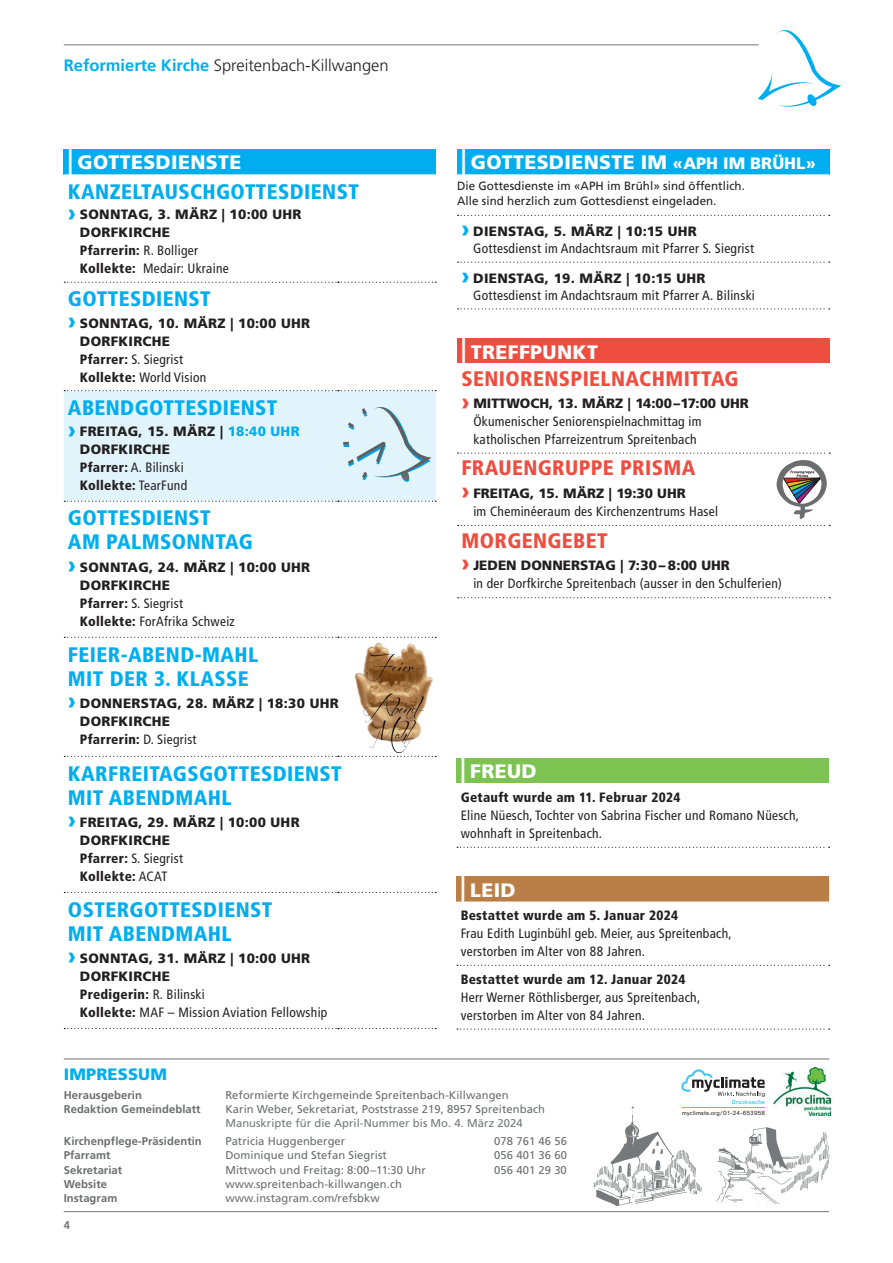
<style>
.page{position:relative;width:893px;height:1263px;background:#fff}
.page>*{position:absolute;margin:0;border:0;box-sizing:border-box;transform-origin:0 0}
.t1{font:900 condensed 21px/24px "Frutiger";letter-spacing:.02em;color:#00aeef}
.t2{font:900 condensed 21px "Frutiger";letter-spacing:.02em;color:#ef4d3f}
.t3{font:900 19.5px "Frutiger";letter-spacing:.02em;color:#fff}
.t4{font:300 16.5px "Frutiger";color:#231f20}
.t5{font:900 16.5px "Frutiger";letter-spacing:.01em;color:#00aeef}
.t6{font:condensed 13.5px/18px "Frutiger";letter-spacing:.02em;color:#231f20}
.t7{font:900 13.5px/18px "Frutiger";letter-spacing:.02em;color:#231f20}
.t8{font:900 condensed 13.5px "Frutiger";letter-spacing:.02em;color:#231f20}
.t9{font:12px/15px "Frutiger";letter-spacing:.005em;color:#231f20;scale:.96 1}
.t10{font:11.25px "Frutiger";letter-spacing:.005em;color:#6c6d70}
.t11{font:700 11.25px "Frutiger";letter-spacing:.005em;color:#6c6d70}
.t12{font:11.25px "Frutiger";letter-spacing:.005em;color:#76787b}
.t13{font:700 11.25px "Frutiger";color:#76787b}
.t14{font:6px "ae 305 a+Theinhardt";letter-spacing:.025em;color:#231f20}
.t15{font:500 6px "f 265 c 4+Theinhardt";letter-spacing:.03em;color:#40c7f4}
.s1{font-weight:700;color:#00aeef}
.s2{font-size:27px}
.s3{font-size:24px;color:#00aeef}
.s4{font-stretch:condensed}
.s5{font-weight:400;font-stretch:condensed}
.s6{color:#00aeef}
.s7{font-weight:900;font-stretch:normal;font-size:24px;color:#00aeef}
.s8{font-weight:900;font-stretch:normal}
.s9{font-weight:900}
.s10{font-size:16.5px}
.s11{font-weight:900;font-stretch:normal;font-size:24px;color:#ef4d3f}
</style>
<div class="page">
<hr style="left:64px;top:45px;width:695px;height:1px;background:#76787b">
<hr style="left:64px;top:1211px;width:765px;height:1px;background:#76787b">
<hr style="left:64px;top:1059px;width:765px;height:1px;background:#6c6d70">
<svg style="left:758px;top:30px;width:83px;height:77px"></svg>
<img style="left:593px;top:1106px;width:109px;height:101px">
<img style="left:716px;top:1127px;width:114px;height:76px">
<hr style="left:682px;top:1107px;width:83px;height:1px;background:#40c7f4">
<svg style="left:681px;top:1069px;width:84px;height:28px"></svg>
<img style="left:774px;top:1068px;width:56px;height:47px">
<div style="left:457px;top:338px;width:373px;height:26px;background:#ef4d3f"></div>
<svg style="left:458px;top:453px;width:372px;height:1px"></svg>
<svg style="left:458px;top:525px;width:372px;height:1px"></svg>
<svg style="left:458px;top:597px;width:372px;height:1px"></svg>
<div style="left:456px;top:876px;width:373px;height:25px;background:#ba7f46"></div>
<svg style="left:456px;top:901px;width:373px;height:128px"></svg>
<svg style="left:457px;top:965px;width:373px;height:1px"></svg>
<svg style="left:457px;top:1028px;width:373px;height:2px"></svg>
<div style="left:456px;top:758px;width:373px;height:25px;background:#7cc352"></div>
<svg style="left:457px;top:847px;width:373px;height:1px"></svg>
<svg style="left:776px;top:460px;width:51px;height:59px"></svg>
<div style="left:64px;top:149px;width:372px;height:25px;background:#00aeef"></div>
<svg style="left:64px;top:637px;width:372px;height:1px"></svg>
<svg style="left:64px;top:756px;width:372px;height:1px"></svg>
<svg style="left:64px;top:892px;width:372px;height:1px"></svg>
<svg style="left:64px;top:1028px;width:372px;height:1px"></svg>
<svg style="left:64px;top:282px;width:372px;height:1px"></svg>
<div style="left:64px;top:390px;width:372px;height:112px;background:#e1f4fc"></div>
<div style="left:457px;top:149px;width:372px;height:25px;background:#00aeef"></div>
<svg style="left:457px;top:174px;width:372px;height:135px"></svg>
<svg style="left:458px;top:215px;width:372px;height:1px"></svg>
<svg style="left:458px;top:262px;width:372px;height:1px"></svg>
<svg style="left:458px;top:308px;width:372px;height:1px"></svg>
<img style="left:355px;top:643px;width:78px;height:109px">
<p class="t4" style="left:64px;top:56px;width:326px"><span class="s1">Reformierte Kirche</span> Spreitenbach-Killwangen</p>
<h2 class="t3" style="left:68px;top:151px;width:175px"><span class="s2">|</span> GOTTESDIENSTE</h2>
<h1 class="t1" style="left:68px;top:179px;width:292px">KANZELTAUSCHGOTTESDIENST</h1>
<p class="t7" style="left:80px;top:206px;width:223px;text-indent:-12px"><span class="s3">›</span> SONNTAG, 3. MÄRZ | 10:00 UHR<br>DORFKIRCHE<br><span class="s4">Pfarrerin:</span> <span class="s5">R. Bolliger<br></span><span class="s4">Kollekte:</span> <span class="s5">Medair: Ukraine</span></p>
<h1 class="t1" style="left:68px;top:286px;width:144px">GOTTESDIENST</h1>
<p class="t7" style="left:80px;top:314px;width:232px;text-indent:-12px"><span class="s3">›</span> SONNTAG, 10. MÄRZ | 10:00 UHR<br>DORFKIRCHE<br><span class="s4">Pfarrer:</span> <span class="s5">S. Siegrist<br></span><span class="s4">Kollekte:</span> <span class="s5">World Vision</span></p>
<h1 class="t1" style="left:68px;top:396px;width:211px">ABENDGOTTESDIENST</h1>
<p class="t7" style="left:80px;top:422px;width:221px;text-indent:-12px"><span class="s3">›</span> FREITAG, 15. MÄRZ | <span class="s6">18:40 UHR<br></span>DORFKIRCHE<br><span class="s4">Pfarrer:</span> <span class="s5">A. Bilinski<br></span><span class="s4">Kollekte:</span> <span class="s5">TearFund</span></p>
<h1 class="t1" style="left:68px;top:506px;width:186px">GOTTESDIENST<br>AM PALMSONNTAG</h1>
<p class="t7" style="left:80px;top:558px;width:232px;text-indent:-12px"><span class="s3">›</span> SONNTAG, 24. MÄRZ | 10:00 UHR<br>DORFKIRCHE<br><span class="s4">Pfarrer:</span> <span class="s5">S. Siegrist<br></span><span class="s4">Kollekte:</span> <span class="s5">ForAfrika Schweiz</span></p>
<h1 class="t1" style="left:68px;top:642px;width:192px">FEIER-ABEND-MAHL<br>MIT DER 3. KLASSE</h1>
<p class="t7" style="left:80px;top:694px;width:260px;text-indent:-12px"><span class="s3">›</span> DONNERSTAG, 28. MÄRZ | 18:30 UHR<br>DORFKIRCHE<br><span class="s4">Pfarrerin:</span> <span class="s5">D. Siegrist</span></p>
<h1 class="t1" style="left:68px;top:761px;width:275px">KARFREITAGSGOTTESDIENST<br>MIT ABENDMAHL</h1>
<p class="t7" style="left:80px;top:813px;width:221px;text-indent:-12px"><span class="s3">›</span> FREITAG, 29. MÄRZ | 10:00 UHR<br>DORFKIRCHE<br><span class="s4">Pfarrer:</span> <span class="s5">S. Siegrist<br></span><span class="s4">Kollekte:</span> <span class="s5">ACAT</span></p>
<h1 class="t1" style="left:68px;top:897px;width:206px">OSTERGOTTESDIENST<br>MIT ABENDMAHL</h1>
<p class="t6" style="left:80px;top:949px;width:249px;text-indent:-12px"><span class="s7">›</span> <span class="s8">SONNTAG, 31. MÄRZ | 10:00 UHR<br>DORFKIRCHE<br></span><span class="s9">Predigerin:</span> R. Bilinski<br><span class="s9">Kollekte:</span> MAF – Mission Aviation Fellowship</p>
<h2 class="t3" style="left:461px;top:151px;width:356px"><span class="s2">|</span> GOTTESDIENSTE IM <span class="s10">«APH IM BRÜHL»</span></h2>
<p class="t9" style="left:457px;top:179px;width:301px">Die Gottesdienste im «APH im Brühl» sind öffentlich.<br>Alle sind herzlich zum Gottesdienst eingeladen.</p>
<p class="t6" style="left:473px;top:224px;width:282px;line-height:16.5px;text-indent:-12px"><span class="s7">›</span> <span class="s8">DIENSTAG, 5. MÄRZ | 10:15 UHR<br></span>Gottesdienst im Andachtsraum mit Pfarrer S. Siegrist</p>
<p class="t6" style="left:473px;top:270px;width:283px;line-height:16.5px;text-indent:-12px"><span class="s7">›</span> <span class="s8">DIENSTAG, 19. MÄRZ | 10:15 UHR<br></span>Gottesdienst im Andachtsraum mit Pfarrer A. Bilinski</p>
<h2 class="t3" style="left:461px;top:340px;width:138px"><span class="s2">|</span> TREFFPUNKT</h2>
<h1 class="t2" style="left:461px;top:366px;width:279px">SENIORENSPIELNACHMITTAG</h1>
<p class="t6" style="left:473px;top:395px;width:277px;text-indent:-12px"><span class="s11">›</span> <span class="s8">MITTWOCH, 13. MÄRZ | 14:00–17:00 UHR<br></span>Ökumenischer Seniorenspielnachmittag im katholischen Pfarreizentrum Spreitenbach</p>
<h1 class="t2" style="left:461px;top:455px;width:236px">FRAUENGRUPPE PRISMA</h1>
<p class="t6" style="left:473px;top:484px;width:246px;text-indent:-12px"><span class="s11">›</span> <span class="s8">FREITAG, 15. MÄRZ | 19:30 UHR<br></span>im Cheminéeraum des Kirchenzentrums Hasel</p>
<h1 class="t2" style="left:461px;top:528px;width:148px">MORGENGEBET</h1>
<p class="t6" style="left:473px;top:556px;width:310px;text-indent:-12px"><span class="s11">›</span> <span class="s8">JEDEN DONNERSTAG | 7:30– 8:00 UHR<br></span>in der Dorfkirche Spreitenbach (ausser in den Schulferien)</p>
<h2 class="t3" style="left:461px;top:760px;width:77px"><span class="s2">|</span> FREUD</h2>
<p class="t8" style="left:461px;top:789px;width:221px">Getauft wurde am 11. Februar 2024</p>
<p class="t6" style="left:461px;top:806px;width:340px">Eline Nüesch, Tochter von Sabrina Fischer und Romano Nüesch, wohnhaft in Spreitenbach.</p>
<h2 class="t3" style="left:461px;top:878px;width:56px"><span class="s2">|</span> LEID</h2>
<p class="t8" style="left:461px;top:907px;width:219px">Bestattet wurde am 5. Januar 2024</p>
<p class="t6" style="left:461px;top:924px;width:272px">Frau Edith Luginbühl geb. Meier, aus Spreitenbach, verstorben im Alter von 88 Jahren.</p>
<p class="t8" style="left:461px;top:971px;width:226px">Bestattet wurde am 12. Januar 2024</p>
<p class="t6" style="left:461px;top:988px;width:241px">Herr Werner Röthlisberger, aus Spreitenbach, verstorben im Alter von 84 Jahren.</p>
<p class="t5" style="left:64px;top:1065px;width:105px">IMPRESSUM</p>
<p class="t11" style="left:64px;top:1088px;width:80px">Herausgeberin</p>
<p class="t10" style="left:225px;top:1088px;width:285px">Reformierte Kirchgemeinde Spreitenbach-Killwangen</p>
<p class="t11" style="left:64px;top:1103px;width:138px">Redaktion Gemeindeblatt</p>
<p class="t10" style="left:225px;top:1103px;width:321px">Karin Weber, Sekretariat, Poststrasse 219, 8957 Spreitenbach</p>
<p class="t12" style="left:225px;top:1117px;width:299px">Manuskripte für die April-Nummer bis Mo. 4. März 2024</p>
<p class="t11" style="left:64px;top:1134px;width:140px">Kirchenpflege-Präsidentin</p>
<p class="t10" style="left:225px;top:1134px;width:121px">Patricia Huggenberger</p>
<p class="t10" style="left:494px;top:1134px;width:74px">078 761 46 56</p>
<p class="t11" style="left:64px;top:1149px;width:48px">Pfarramt</p>
<p class="t10" style="left:225px;top:1149px;width:163px">Dominique und Stefan Siegrist</p>
<p class="t10" style="left:494px;top:1149px;width:74px">056 401 36 60</p>
<p class="t11" style="left:64px;top:1163px;width:60px">Sekretariat</p>
<p class="t10" style="left:225px;top:1163px;width:202px">Mittwoch und Freitag: 8:00–11:30 Uhr</p>
<p class="t10" style="left:494px;top:1163px;width:74px">056 401 29 30</p>
<p class="t11" style="left:64px;top:1177px;width:45px">Website</p>
<p class="t10" style="left:225px;top:1177px;width:178px">www.spreitenbach-killwangen.ch</p>
<p class="t11" style="left:64px;top:1191px;width:55px">Instagram</p>
<p class="t10" style="left:225px;top:1191px;width:156px">www.instagram.com/refsbkw</p>
<p class="t13" style="left:64px;top:1218px;width:8px">4</p>
<p class="t15" style="left:732px;top:1098px;width:35px">Drucksache</p>
<p class="t14" style="left:682px;top:1110px;width:84px">myclimate.org/01-24-653958</p>
</div>
